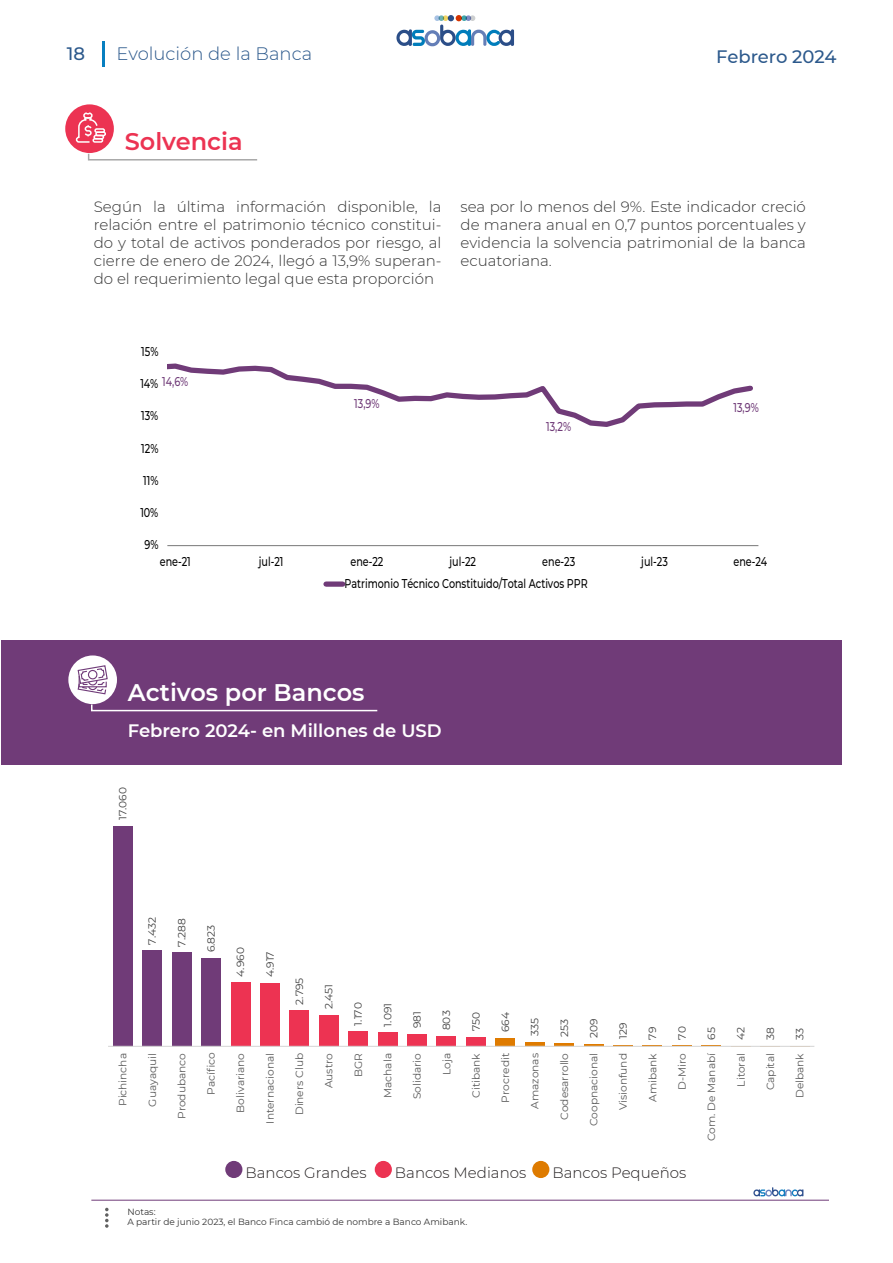
<style>
.page{position:relative;width:893px;height:1263px;background:#fff}
.page>*{position:absolute;margin:0;border:0;box-sizing:border-box;transform-origin:0 0}
.t1{font:600 24px "Montserrat";color:#fff}
.t2{font:600 24px "Montserrat";color:#ec3352}
.t3{font:600 18px "Montserrat";color:#fff}
.t4{font:300 18px "Montserrat";color:#2c598c}
.t5{font:500 18px "Montserrat";letter-spacing:-.005em;color:#2c598c}
.t6{font:300 15px/18px "Montserrat";color:#333;text-align:justify}
.t7{font:300 15px "Montserrat";color:#231f20}
.t8{font:500 12.75px "Montserrat";color:#000;scale:.76 1}
.t9{font:500 12.75px "Montserrat";color:#703b78;scale:.76 1}
.t10{font:10.5px "Montserrat";letter-spacing:-.005em;color:#595959}
.t11{font:10.5px "Montserrat";color:#404040}
.t12{font:9px/10.5px "Montserrat";color:#333}
</style>
<div class="page">
<div style="left:113px;top:826px;width:20px;height:220px;background:#703b78"></div>
<div style="left:142px;top:950px;width:20px;height:96px;background:#703b78"></div>
<div style="left:172px;top:952px;width:19px;height:94px;background:#703b78"></div>
<div style="left:201px;top:958px;width:20px;height:88px;background:#703b78"></div>
<div style="left:231px;top:982px;width:19px;height:64px;background:#ed3352"></div>
<div style="left:260px;top:983px;width:20px;height:63px;background:#ed3352"></div>
<div style="left:289px;top:1010px;width:20px;height:36px;background:#ed3352"></div>
<div style="left:319px;top:1015px;width:19px;height:31px;background:#ed3352"></div>
<div style="left:348px;top:1031px;width:20px;height:15px;background:#ed3352"></div>
<div style="left:378px;top:1032px;width:19px;height:14px;background:#ed3352"></div>
<div style="left:407px;top:1034px;width:20px;height:12px;background:#ed3352"></div>
<div style="left:437px;top:1036px;width:19px;height:10px;background:#ed3352"></div>
<div style="left:466px;top:1037px;width:20px;height:9px;background:#ed3352"></div>
<div style="left:495px;top:1038px;width:20px;height:8px;background:#df7b00"></div>
<svg style="left:525px;top:1042px;width:20px;height:4px"></svg>
<hr style="left:554px;top:1043px;width:20px;height:3px;background:#df7b00">
<svg style="left:584px;top:1044px;width:19px;height:2px"></svg>
<svg style="left:613px;top:1045px;width:20px;height:1px"></svg>
<svg style="left:643px;top:1045px;width:19px;height:1px"></svg>
<svg style="left:672px;top:1045px;width:20px;height:1px"></svg>
<svg style="left:702px;top:1045px;width:19px;height:1px"></svg>
<hr style="left:108px;top:1046px;width:706px;height:1px;background:#d9d9d9">
<div style="left:1px;top:640px;width:841px;height:125px;background:#703b78"></div>
<hr style="left:102px;top:41px;width:2px;height:25px;background:#077fc0">
<div style="left:65px;top:104px;width:49px;height:49px;background:#ec3352;border-radius:50%"></div>
<svg style="left:88px;top:152px;width:170px;height:9px"></svg>
<div style="left:68px;top:655px;width:49px;height:49px;background:#fff;border-radius:50%"></div>
<svg style="left:91px;top:703px;width:287px;height:9px"></svg>
<svg style="left:75px;top:112px;width:23px;height:31px"></svg>
<div style="left:92px;top:138px;width:11px;height:5px;border:2px solid #fff;border-radius:2px"></div>
<div style="left:93px;top:135px;width:11px;height:4px;border:2px solid #fff;border-radius:2px"></div>
<div style="left:95px;top:131px;width:11px;height:5px;border:2px solid #fff;border-radius:2px"></div>
<div style="left:94px;top:128px;width:11px;height:5px;border:2px solid #fff;border-radius:2px"></div>
<svg style="left:77px;top:665px;width:31px;height:30px"></svg>
<div style="left:225px;top:1161px;width:17px;height:17px;background:#703b78;border-radius:50%"></div>
<div style="left:375px;top:1161px;width:17px;height:17px;background:#ec3352;border-radius:50%"></div>
<div style="left:532px;top:1161px;width:17px;height:17px;background:#de7b00;border-radius:50%"></div>
<svg style="left:396px;top:15px;width:118px;height:31px"></svg>
<svg style="left:753px;top:1187px;width:50px;height:9px"></svg>
<svg style="left:105px;top:1208px;width:4px;height:20px"></svg>
<hr style="left:91px;top:1200px;width:738px;height:1px;background:#703b78">
<hr style="left:167px;top:545px;width:591px;height:1px;background:#868686">
<svg style="left:167px;top:363px;width:586px;height:64px"></svg>
<div style="left:326px;top:581px;width:17px;height:6px;background:#703b78"></div>
<p class="t5" style="left:67px;top:41px;width:20px">18</p>
<p class="t4" style="left:117px;top:42px;width:197px">Evolución de la Banca</p>
<h1 class="t2" style="left:125px;top:124px;width:119px">Solvencia</h1>
<p class="t5" style="left:716px;top:44px;width:122px">Febrero 2024</p>
<p class="t6" style="left:94px;top:197px;width:349px">Según la última información disponible, la relación entre el patrimonio técnico constitui&shy;do y total de activos ponderados por riesgo, al cierre de enero de 2024, llegó a 13,9% superan&shy;do el requerimiento legal que esta proporción</p>
<p class="t6" style="left:461px;top:197px;width:347px">sea por lo menos del 9%. Este indicador creció de manera anual en 0,7 puntos porcentuales y evidencia la solvencia patrimonial de la banca ecuatoriana.</p>
<p class="t8" style="left:141px;top:342px;width:24px">15%</p>
<p class="t9" style="left:162px;top:373px;width:36px">14,6%</p>
<p class="t8" style="left:140px;top:375px;width:25px">14%</p>
<p class="t8" style="left:141px;top:407px;width:24px">13%</p>
<p class="t8" style="left:141px;top:439px;width:24px">12%</p>
<p class="t8" style="left:143px;top:471px;width:22px">11%</p>
<p class="t8" style="left:140px;top:504px;width:25px">10%</p>
<p class="t8" style="left:144px;top:536px;width:20px">9%</p>
<p class="t9" style="left:354px;top:394px;width:35px">13,9%</p>
<p class="t9" style="left:546px;top:418px;width:34px">13,2%</p>
<p class="t9" style="left:733px;top:398px;width:35px">13,9%</p>
<p class="t8" style="left:160px;top:553px;width:42px">ene-21</p>
<p class="t8" style="left:259px;top:553px;width:34px">jul-21</p>
<p class="t8" style="left:351px;top:553px;width:45px">ene-22</p>
<p class="t8" style="left:450px;top:553px;width:36px">jul-22</p>
<p class="t8" style="left:542px;top:553px;width:45px">ene-23</p>
<p class="t8" style="left:641px;top:553px;width:36px">jul-23</p>
<p class="t8" style="left:733px;top:553px;width:46px">ene-24</p>
<p class="t8" style="left:345px;top:574px;width:321px">Patrimonio Técnico Constituido/Total Activos PPR</p>
<h1 class="t1" style="left:128px;top:676px;width:238px">Activos por Bancos</h1>
<p class="t3" style="left:128px;top:718px;width:315px">Febrero 2024- en Millones de USD</p>
<p class="t11" style="left:116px;top:820px;width:34px;rotate:-90deg">17.060</p>
<p class="t11" style="left:145px;top:944px;width:29px;rotate:-90deg">7.432</p>
<p class="t11" style="left:174px;top:946px;width:30px;rotate:-90deg">7.288</p>
<p class="t11" style="left:204px;top:952px;width:29px;rotate:-90deg">6.823</p>
<p class="t11" style="left:233px;top:976px;width:31px;rotate:-90deg">4.960</p>
<p class="t11" style="left:263px;top:977px;width:27px;rotate:-90deg">4.917</p>
<p class="t11" style="left:292px;top:1004px;width:29px;rotate:-90deg">2.795</p>
<p class="t11" style="left:322px;top:1009px;width:27px;rotate:-90deg">2.451</p>
<p class="t11" style="left:351px;top:1025px;width:25px;rotate:-90deg">1.170</p>
<p class="t11" style="left:380px;top:1026px;width:25px;rotate:-90deg">1.091</p>
<p class="t11" style="left:410px;top:1028px;width:19px;rotate:-90deg">981</p>
<p class="t11" style="left:439px;top:1030px;width:21px;rotate:-90deg">803</p>
<p class="t11" style="left:469px;top:1031px;width:21px;rotate:-90deg">750</p>
<p class="t11" style="left:498px;top:1032px;width:21px;rotate:-90deg">664</p>
<p class="t11" style="left:528px;top:1036px;width:19px;rotate:-90deg">335</p>
<p class="t11" style="left:557px;top:1037px;width:19px;rotate:-90deg">253</p>
<p class="t11" style="left:586px;top:1038px;width:21px;rotate:-90deg">209</p>
<p class="t11" style="left:616px;top:1039px;width:18px;rotate:-90deg">129</p>
<p class="t11" style="left:645px;top:1039px;width:14px;rotate:-90deg">79</p>
<p class="t11" style="left:675px;top:1040px;width:15px;rotate:-90deg">70</p>
<p class="t11" style="left:704px;top:1040px;width:14px;rotate:-90deg">65</p>
<p class="t11" style="left:734px;top:1040px;width:15px;rotate:-90deg">42</p>
<p class="t11" style="left:763px;top:1040px;width:14px;rotate:-90deg">38</p>
<p class="t11" style="left:792px;top:1040px;width:13px;rotate:-90deg">33</p>
<p class="t10" style="left:116px;top:1106px;width:54px;rotate:-90deg">Pichincha</p>
<p class="t10" style="left:145px;top:1107px;width:55px;rotate:-90deg">Guayaquil</p>
<p class="t10" style="left:174px;top:1119px;width:67px;rotate:-90deg">Produbanco</p>
<p class="t10" style="left:204px;top:1095px;width:44px;rotate:-90deg">Pacífico</p>
<p class="t10" style="left:233px;top:1112px;width:61px;rotate:-90deg">Bolivariano</p>
<p class="t10" style="left:263px;top:1123px;width:72px;rotate:-90deg">Internacional</p>
<p class="t10" style="left:292px;top:1115px;width:64px;rotate:-90deg">Diners Club</p>
<p class="t10" style="left:322px;top:1088px;width:37px;rotate:-90deg">Austro</p>
<p class="t10" style="left:351px;top:1077px;width:25px;rotate:-90deg">BGR</p>
<p class="t10" style="left:381px;top:1098px;width:46px;rotate:-90deg">Machala</p>
<p class="t10" style="left:410px;top:1099px;width:47px;rotate:-90deg">Solidario</p>
<p class="t10" style="left:439px;top:1075px;width:24px;rotate:-90deg">Loja</p>
<p class="t10" style="left:469px;top:1098px;width:46px;rotate:-90deg">Citibank</p>
<p class="t10" style="left:498px;top:1102px;width:51px;rotate:-90deg">Procredit</p>
<p class="t10" style="left:528px;top:1109px;width:57px;rotate:-90deg">Amazonas</p>
<p class="t10" style="left:557px;top:1120px;width:68px;rotate:-90deg">Codesarrollo</p>
<p class="t10" style="left:587px;top:1126px;width:75px;rotate:-90deg">Coopnacional</p>
<p class="t10" style="left:616px;top:1110px;width:59px;rotate:-90deg">Visionfund</p>
<p class="t10" style="left:645px;top:1102px;width:50px;rotate:-90deg">Amibank</p>
<p class="t10" style="left:675px;top:1090px;width:38px;rotate:-90deg">D-Miro</p>
<p class="t10" style="left:704px;top:1141px;width:90px;rotate:-90deg">Com. De Manabí</p>
<p class="t10" style="left:734px;top:1086px;width:35px;rotate:-90deg">Litoral</p>
<p class="t10" style="left:763px;top:1090px;width:39px;rotate:-90deg">Capital</p>
<p class="t10" style="left:793px;top:1098px;width:46px;rotate:-90deg">Delbank</p>
<p class="t7" style="left:246px;top:1162px;width:123px">Bancos Grandes</p>
<p class="t7" style="left:395px;top:1162px;width:133px">Bancos Medianos</p>
<p class="t7" style="left:552px;top:1162px;width:135px">Bancos Pequeños</p>
<p class="t12" style="left:127px;top:1206px;width:341px">Notas:<br>A partir de junio 2023, el Banco Finca cambió de nombre a Banco Amibank.</p>
</div>
